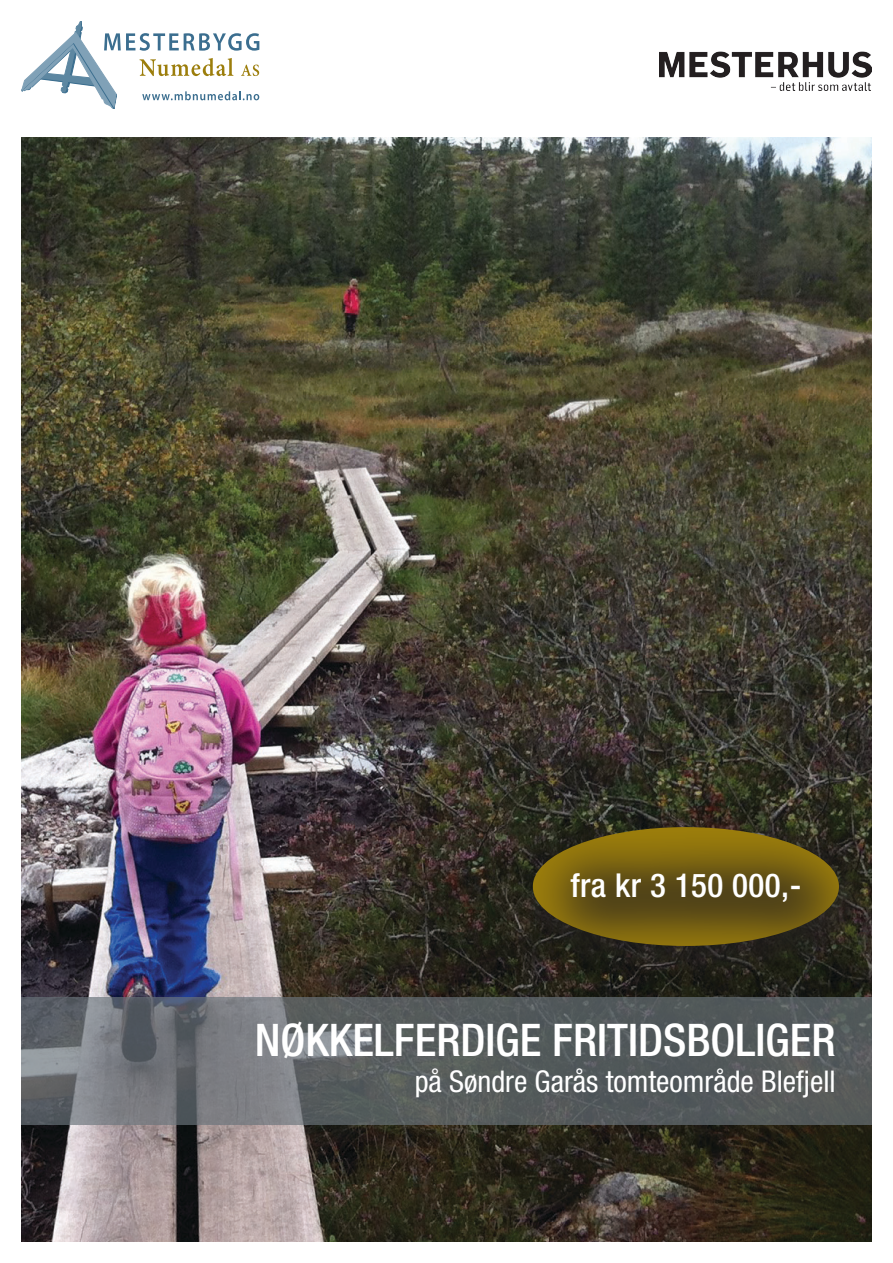
<style>
.page{position:relative;width:893px;height:1263px;background:#fff}
.page>*{position:absolute;margin:0;border:0;box-sizing:border-box;transform-origin:0 0}
.t1{font:500 condensed 45px "Helvetica Neue LT Std";color:#fff}
.t2{font:500 condensed 33px "Helvetica Neue LT Std";letter-spacing:.015em;color:#fff}
.t3{font:condensed 30px "Helvetica Neue LT Std";color:#fff}
</style>
<div class="page">
<img style="left:21px;top:137px;width:851px;height:1105px">
<svg style="left:21px;top:997px;width:851px;height:128px;background:#5f6467"></svg>
<img style="left:659px;top:51px;width:213px;height:40px">
<svg style="left:21px;top:21px;width:238px;height:88px"></svg>
<div style="left:514px;top:812px;width:360px;height:174px;background:#231f20;opacity:.5"></div>
<div style="left:524px;top:825px;width:344px;height:144px;background:#231f20;opacity:.75"></div>
<p class="t2" style="left:570px;top:866px;width:232px">fra kr 3 150 000,-</p>
<h1 class="t1" style="left:255px;top:1013px;width:582px">NØKKELFERDIGE FRITIDSBOLIGER</h1>
<p class="t3" style="left:415px;top:1064px;width:422px">på Søndre Garås tomteområde Blefjell</p>
</div>
